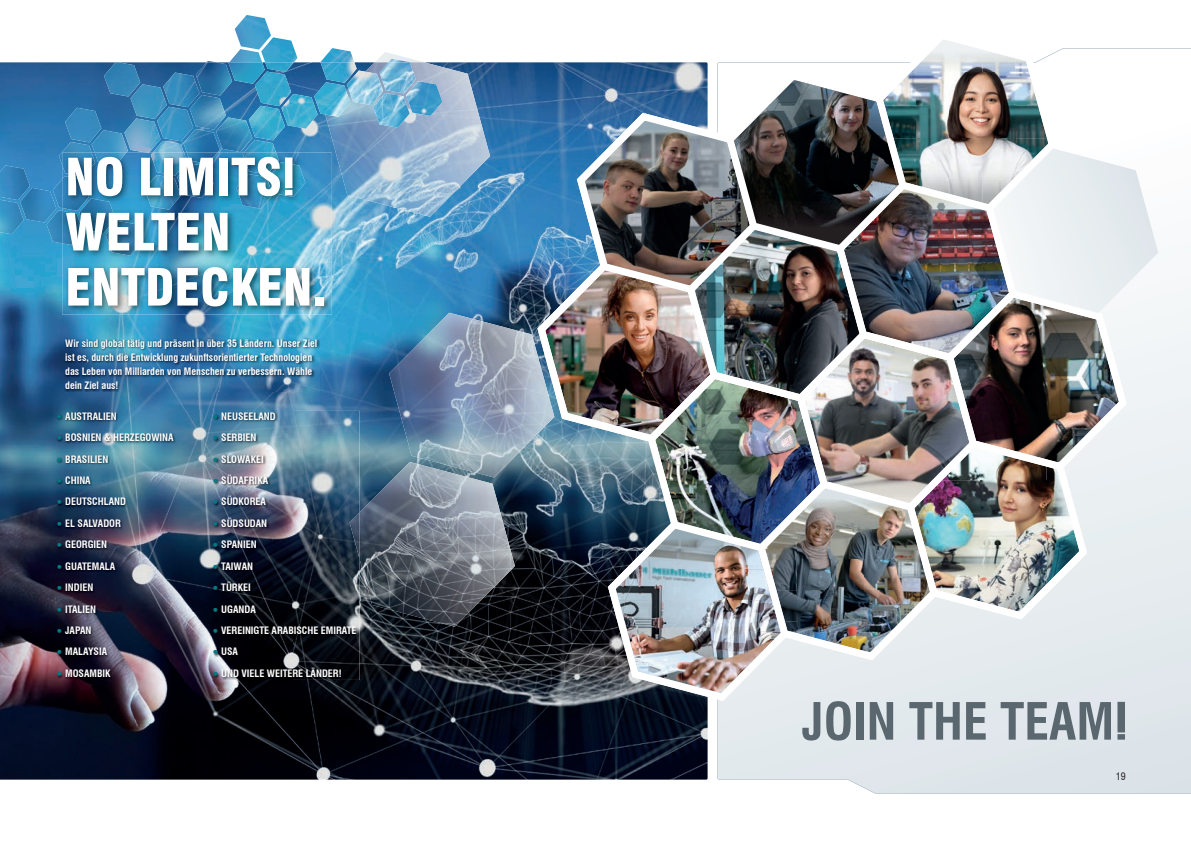
<style>
.page{position:relative;width:1191px;height:842px;background:#fff}
.page>*{position:absolute;margin:0;border:0;box-sizing:border-box;transform-origin:0 0}
.t1{font:900 condensed 50px/55.1px "Swiss 721 BT";color:#fff}
.t2{font:700 condensed 50px "Swiss 721 BT";color:#5a676e}
.t3{font:700 condensed 10px/21.4px "Swiss 721 BT";color:#fff}
.t4{font:condensed 10px "Swiss 721 BT";color:#231f20}
.s1{font-family:"Haettenschweiler";font-weight:400;font-stretch:normal;font-size:54px}
</style>
<div class="page">
<svg style="left:717px;top:48px;width:474px;height:746px;fill:#e3eaee"></svg>
<img style="left:0;top:62px;width:707px;height:718px">
<img style="left:1126px;top:148px;width:32px;height:165px">
<img style="left:537px;top:39px;width:589px;height:662px">
<img style="left:359px;top:462px;width:156px;height:165px">
<svg style="left:376px;top:52px;width:46px;height:10px"></svg>
<img style="left:325px;top:62px;width:165px;height:155px">
<img style="left:389px;top:313px;width:165px;height:164px">
<img style="left:235px;top:15px;width:62px;height:47px">
<img style="left:320px;top:48px;width:34px;height:14px">
<img style="left:229px;top:49px;width:33px;height:13px">
<img style="left:388px;top:59px;width:22px;height:3px">
<img style="left:379px;top:62px;width:37px;height:31px">
<img style="left:104px;top:62px;width:261px;height:32px">
<img style="left:348px;top:72px;width:35px;height:33px">
<img style="left:163px;top:71px;width:128px;height:23px">
<img style="left:406px;top:81px;width:36px;height:35px">
<img style="left:314px;top:82px;width:32px;height:32px">
<img style="left:325px;top:91px;width:25px;height:26px">
<img style="left:130px;top:84px;width:37px;height:10px">
<img style="left:373px;top:93px;width:37px;height:35px">
<img style="left:0;top:94px;width:318px;height:149px">
<img style="left:62px;top:153px;width:270px;height:162px">
<img style="left:62px;top:153px;width:243px;height:103px">
<img style="left:56px;top:411px;width:303px;height:269px">
<img style="left:350px;top:513px;width:9px;height:45px">
<img style="left:64px;top:338px;width:256px;height:54px">
<svg style="left:57px;top:415px;width:5px;height:3px"></svg>
<svg style="left:57px;top:436px;width:5px;height:4px"></svg>
<svg style="left:57px;top:457px;width:5px;height:4px"></svg>
<svg style="left:57px;top:479px;width:5px;height:4px"></svg>
<svg style="left:57px;top:500px;width:5px;height:4px"></svg>
<svg style="left:57px;top:522px;width:5px;height:4px"></svg>
<svg style="left:57px;top:543px;width:5px;height:4px"></svg>
<svg style="left:57px;top:565px;width:5px;height:3px"></svg>
<svg style="left:57px;top:586px;width:5px;height:4px"></svg>
<svg style="left:57px;top:607px;width:5px;height:4px"></svg>
<svg style="left:57px;top:629px;width:5px;height:4px"></svg>
<svg style="left:57px;top:650px;width:5px;height:4px"></svg>
<svg style="left:57px;top:672px;width:5px;height:3px"></svg>
<svg style="left:213px;top:415px;width:4px;height:3px"></svg>
<svg style="left:213px;top:436px;width:4px;height:4px"></svg>
<svg style="left:213px;top:457px;width:4px;height:4px"></svg>
<svg style="left:213px;top:479px;width:4px;height:4px"></svg>
<svg style="left:213px;top:500px;width:4px;height:4px"></svg>
<svg style="left:213px;top:522px;width:4px;height:4px"></svg>
<svg style="left:213px;top:543px;width:4px;height:4px"></svg>
<svg style="left:213px;top:565px;width:4px;height:3px"></svg>
<svg style="left:213px;top:586px;width:4px;height:4px"></svg>
<svg style="left:213px;top:607px;width:4px;height:4px"></svg>
<svg style="left:213px;top:629px;width:4px;height:4px"></svg>
<svg style="left:213px;top:650px;width:4px;height:4px"></svg>
<svg style="left:213px;top:672px;width:4px;height:3px"></svg>
<h1 class="t1" style="left:65px;top:150px;width:262px">NO LIMITS <span class="s1">!<br></span>WELTEN<br>ENTDECKEN.</h1>
<p class="t3" style="left:65px;top:336px;width:253px;line-height:14px">Wir sind global tätig und präsent in über 35 Ländern. Unser Ziel ist es, durch die Entwicklung zukunftsorientierter Technologien das Leben von Milliarden von Menschen zu verbessern. Wähle dein Ziel aus!</p>
<p class="t3" style="left:65px;top:405px;width:110px">AUSTRALIEN<br>BOSNIEN &amp; HERZEGOWINA<br>BRASILIEN<br>CHINA<br>DEUTSCHLAND<br>EL SALVADOR<br>GEORGIEN<br>GUATEMALA<br>INDIEN<br>ITALIEN<br>JAPAN<br>MALAYSIA<br>MOSAMBIK</p>
<p class="t3" style="left:221px;top:405px;width:137px">NEUSEELAND<br>SERBIEN<br>SLOWAKEI<br>SÜDAFRIKA<br>SÜDKOREA<br>SÜDSUDAN<br>SPANIEN<br>TAIWAN<br>TÜRKEI<br>UGANDA<br>VEREINIGTE ARABISCHE EMIRATE<br>USA<br>UND VIELE WEITERE LÄNDER!</p>
<h1 class="t2" style="left:801px;top:691px;width:325px">JOIN THE TEAM<span class="s1">!</span></h1>
<p class="t4" style="left:1115px;top:770px;width:11px">19</p>
</div>
